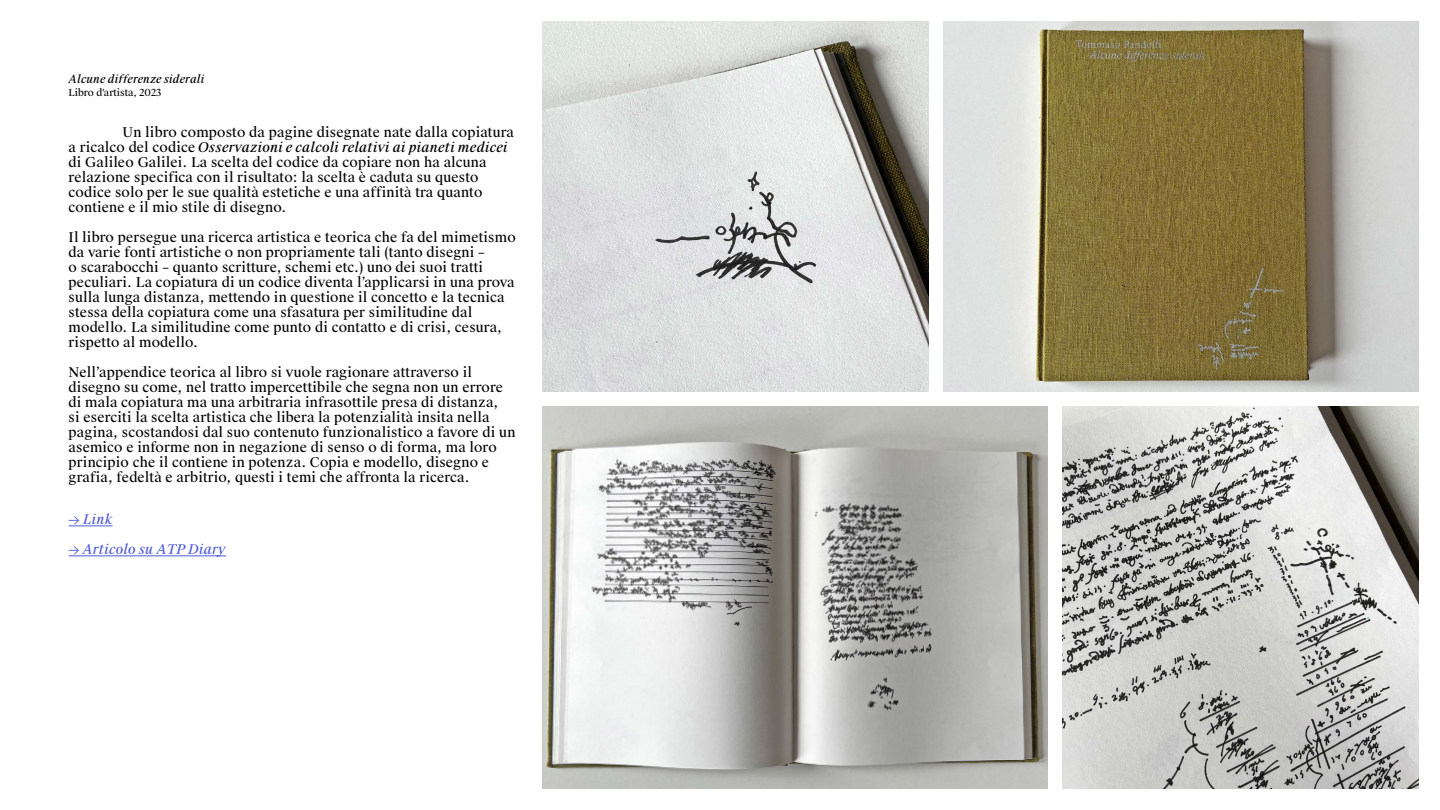
<style>
.page{position:relative;width:1440px;height:810px;background:#fff}
.page>*{position:absolute;margin:0;border:0;box-sizing:border-box;transform-origin:0 0}
.t1{font:13.5px/15px "Suisse Works";letter-spacing:.01em;color:#000}
.t2{font:italic 13.5px "Suisse Works";letter-spacing:.01em;color:#4f5cd6}
.t3{font:italic 11.25px "Suisse Works";color:#000}
.t4{font:9.75px "Suisse Works";color:#000}
.s1{font-style:italic}
.s2{font-style:normal}
</style>
<div class="page">
<img style="left:943px;top:21px;width:476px;height:371px">
<hr style="left:69px;top:525px;width:44px;height:1px;background:#4f5cd6">
<hr style="left:69px;top:555px;width:157px;height:1px;background:#4f5cd6">
<img style="left:542px;top:406px;width:506px;height:383px">
<img style="left:542px;top:21px;width:386px;height:370px">
<img style="left:1062px;top:406px;width:357px;height:383px">
<p class="t3" style="left:69px;top:72px;width:137px">Alcune differenze siderali</p>
<p class="t4" style="left:69px;top:87px;width:94px">Libro d'artista, 2023</p>
<p class="t1" style="left:69px;top:125px;width:447px;text-indent:54px">Un libro composto da pagine disegnate nate dalla copiatura a ricalco del codice <span class="s1">Osservazioni e calcoli relativi ai pianeti medicei </span>di Galileo Galilei. La scelta del codice da copiare non ha alcuna relazione specifica con il risultato: la scelta è caduta su questo codice solo per le sue qualità estetiche e una affinità tra quanto contiene e il mio stile di disegno.</p>
<p class="t1" style="left:69px;top:230px;width:449px">Il libro persegue una ricerca artistica e teorica che fa del mimetismo da varie fonti artistiche o non propriamente tali (tanto disegni –<br>o scarabocchi – quanto scritture, schemi etc.) uno dei suoi tratti peculiari. La copiatura di un codice diventa l’applicarsi in una prova sulla lunga distanza, mettendo in questione il concetto e la tecnica stessa della copiatura come una sfasatura per similitudine dal modello. La similitudine come punto di contatto e di crisi, cesura, rispetto al modello.</p>
<p class="t1" style="left:69px;top:365px;width:448px">Nell’appendice teorica al libro si vuole ragionare attraverso il disegno su come, nel tratto impercettibile che segna non un errore di mala copiatura ma una arbitraria infrasottile presa di distanza,<br>si eserciti la scelta artistica che libera la potenzialità insita nella pagina, scostandosi dal suo contenuto funzionalistico a favore di un asemico e informe non in negazione di senso o di forma, ma loro principio che il contiene in potenza. Copia e modello, disegno e grafia, fedeltà e arbitrio, questi i temi che affronta la ricerca.</p>
<p class="t2" style="left:69px;top:511px;width:45px"><span class="s2">→</span> Link</p>
<p class="t2" style="left:69px;top:541px;width:159px">→ Articolo su ATP Diary</p>
</div>
